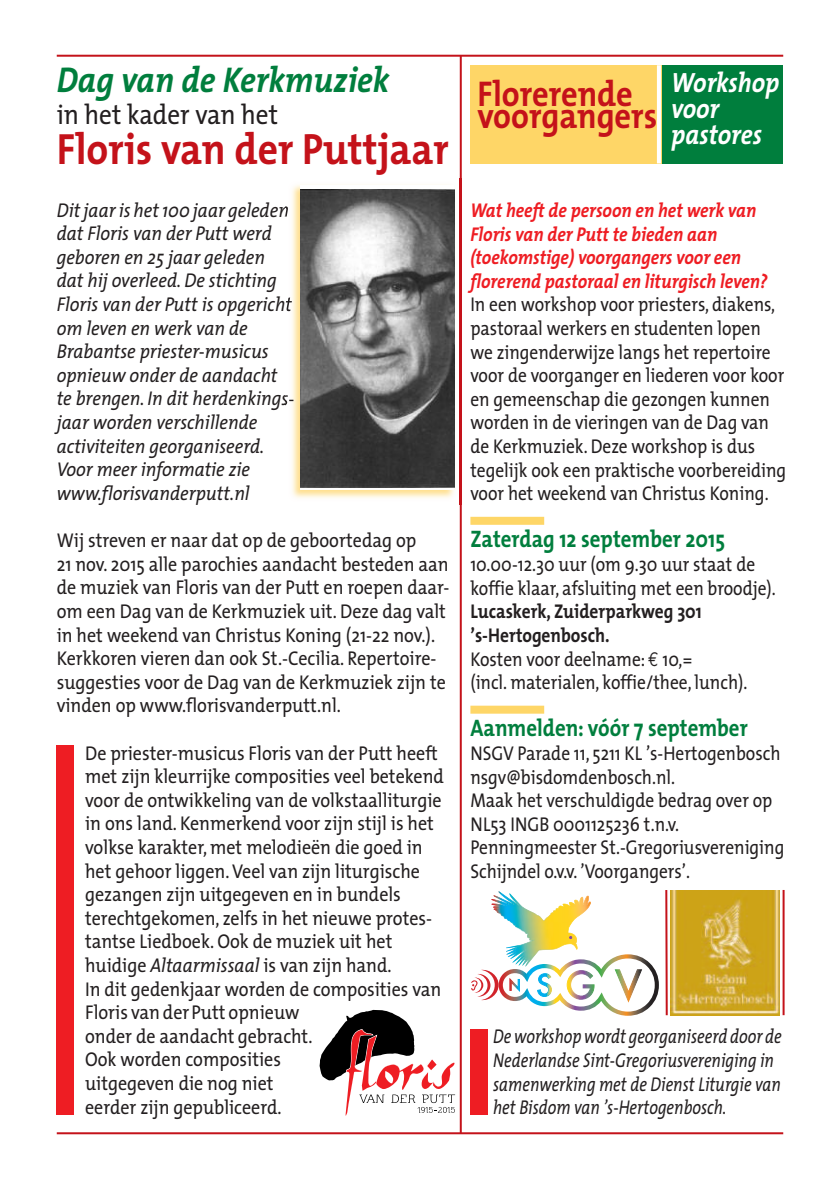
<style>
.page{position:relative;width:840px;height:1191px;background:#fff}
.page>*{position:absolute;margin:0;border:0;box-sizing:border-box;transform-origin:0 0}
.t1{font:700 44px "The Mix";color:#c4121a;scale:.9 1}
.t2{font:700 36px "The Mix";color:#c4121a;scale:.9 1}
.t3{font:italic 700 36px "The Mix";color:#007e3d;scale:.9 1}
.t4{font:italic 700 28px/26px "The Mix";color:#fff;scale:.88 1}
.t5{font:28px "The Mix";color:#231f20;scale:.9 1}
.t6{font:700 24px "The Mix";color:#007e3d;scale:.87 1}
.t7{font:20px/23.6px "The Mix";color:#231f20;scale:.9 1}
.t8{font:20px/23.6px "The Mix";color:#231f20;scale:.87 1}
.t9{font:italic 20px/23.6px "The Mix";color:#231f20;scale:.9 1}
.t10{font:italic 20px/23.6px "The Mix";color:#231f20;scale:.8 1}
.t11{font:italic 700 20px/23.6px "The Mix";color:#ee1d23;scale:.87 1}
.s1{font-style:italic}
.s2{font-weight:700}
.s3{font-family:"Euro Mono"}
</style>
<div class="page">
<div style="left:470px;top:65px;width:206px;height:98px;background:#fed667"></div>
<div style="left:470px;top:517px;width:74px;height:8px;background:#fed667"></div>
<div style="left:470px;top:705px;width:74px;height:8px;background:#fed667"></div>
<img style="left:670px;top:890px;width:109px;height:125px">
<svg style="left:319px;top:1010px;width:136px;height:106px"></svg>
<img style="left:498px;top:954px;width:160px;height:61px">
<img style="left:520px;top:904px;width:5px;height:29px">
<img style="left:491px;top:891px;width:29px;height:39px">
<svg style="left:509px;top:977px;width:10px;height:15px"></svg>
<svg style="left:536px;top:973px;width:15px;height:24px"></svg>
<svg style="left:566px;top:970px;width:28px;height:29px"></svg>
<img style="left:614px;top:969px;width:27px;height:33px">
<img style="left:615px;top:969px;width:26px;height:32px">
<svg style="left:471px;top:969px;width:27px;height:32px"></svg>
<hr style="left:665px;top:890px;width:2px;height:125px;background:#c4121a">
<hr style="left:782px;top:890px;width:2px;height:125px;background:#c4121a">
<div style="left:662px;top:65px;width:120px;height:98px;background:#007e3d"></div>
<svg style="left:656px;top:65px;width:4px;height:98px"></svg>
<hr style="left:459px;top:56px;width:2px;height:1077px;background:#c4121a">
<hr style="left:57px;top:55px;width:725px;height:2px;background:#c4121a">
<hr style="left:57px;top:1132px;width:725px;height:2px;background:#c4121a">
<img style="left:285px;top:185px;width:170px;height:313px">
<img style="left:285px;top:204px;width:3px;height:14px">
<svg style="left:300px;top:185px;width:154px;height:305px"></svg>
<img style="left:300px;top:190px;width:154px;height:298px">
<div style="left:57px;top:745px;width:17px;height:369px;background:#ee1d23"></div>
<div style="left:470px;top:1028px;width:17px;height:86px;background:#ee1d23"></div>
<h2 class="t3" style="left:57px;top:67px;width:371px">Dag van de Kerkmuziek</h2>
<h3 class="t5" style="left:57px;top:105px;width:247px">in het kader van het</h3>
<h1 class="t1" style="left:57px;top:134px;width:437px">Floris van der Puttjaar</h1>
<p class="t9" style="left:57px;top:200px;width:265px">Ditjaar is het 100 jaar geleden dat Floris van der Putt werd geboren en 25 jaar geleden dat hij overleed. De stichting<br>Floris van der Putt is opgericht om leven en werk van de<br>Brabantse priester-musicus opnieuw onder de aandacht te brengen. In dit herdenkings&shy;jaar worden verschillende activiteiten georganiseerd.<br>Voor meer informatie zie www.florisvanderputt.nl</p>
<p class="t7" style="left:57px;top:531px;width:437px">Wij streven er naar dat op de geboortedag op<br>21 nov. 2015 alle parochies aandacht besteden aan de muziek van Floris van der Putt en roepen daar&shy;om een Dag van de Kerkmuziek uit. Deze dag valt in het weekend van Christus Koning (21-22 nov.).<br>Kerkkoren vieren dan ook St.-Cecilia. Repertoire&shy;suggesties voor de Dag van de Kerkmuziek zijn te vinden op www.florisvanderputt.nl.</p>
<p class="t7" style="left:85px;top:743px;width:400px">De priester-musicus Floris van der Putt heeft met zijn kleurrijke composities veel betekend voor de ontwikkeling van de volkstaalliturgie in ons land. Kenmerkend voor zijn stijl is het volkse karakter, met melodieën die goed in het gehoor liggen.Veel van zijn liturgische gezangen zijn uitgegeven en in bundels terechtgekomen, zelfs in het nieuwe protes&shy;tantse Liedboek. Ook de muziek uit het huidige <span class="s1">Altaarmissaal</span> is van zijn hand.<br>In dit gedenkjaar worden de composities van Floris van derPutt opnieuw<br>onder de aandacht gebracht.<br>Ook worden composities<br>uitgegeven die nog niet<br>eerder zijn gepubliceerd.</p>
<h2 class="t2" style="left:477px;top:81px;width:174px">Florerende</h2>
<h2 class="t2" style="left:477px;top:103px;width:201px">voorgangers</h2>
<h3 class="t4" style="left:670px;top:73px;width:124px">Workshop voor pastores</h3>
<p class="t11" style="left:470px;top:201px;width:343px">Wat heeft de persoon en het werk van Floris van der Putt te bieden aan (toekomstige) voorgangers voor een florerend pastoraal en liturgisch leven?</p>
<p class="t8" style="left:470px;top:295px;width:364px">In een workshop voor priesters, diakens, pastoraal werkers en studenten lopen we zingenderwijze langs het repertoire voor de voorganger en liederen voor koor en gemeenschap die gezongen kunnen worden in de vieringen van de Dag van de Kerkmuziek. Deze workshop is dus tegelijk ook een praktische voorbereiding voor het weekend van Christus Koning.</p>
<p class="t6" style="left:470px;top:531px;width:294px">Zaterdag 12 september 2015</p>
<p class="t8" style="left:470px;top:555px;width:352px">10.00-12.30 uur (om 9.30 uur staat de koffie klaar, afsluiting met een broodje).</p>
<p class="t8" style="left:470px;top:602px;width:319px"><span class="s2">Lucaskerk, Zuiderparkweg 301 ’s-Hertogenbosch.<br></span>Kosten voor deelname: <span class="s3">€</span> 10,=<br>(incl. materialen, koffie/thee, lunch).</p>
<p class="t6" style="left:470px;top:720px;width:320px">Aanmelden: vóór 7 september</p>
<p class="t8" style="left:470px;top:744px;width:362px">NSGV Parade 11, 5211 KL ’s-Hertogenbosch nsgv@bisdomdenbosch.nl.<br>Maak het verschuldigde bedrag over op NL53 INGB 0001125236 t.n.v.<br>Penningmeester St.-Gregoriusvereniging Schijndel o.v.v. ’Voorgangers’.</p>
<p class="t10" style="left:493px;top:1027px;width:362px">De workshop wordt georganiseerd door de Nederlandse Sint-Gregoriusvereniging in samenwerking met de Dienst Liturgie van het Bisdom van ’s-Hertogenbosch.</p>
</div>
